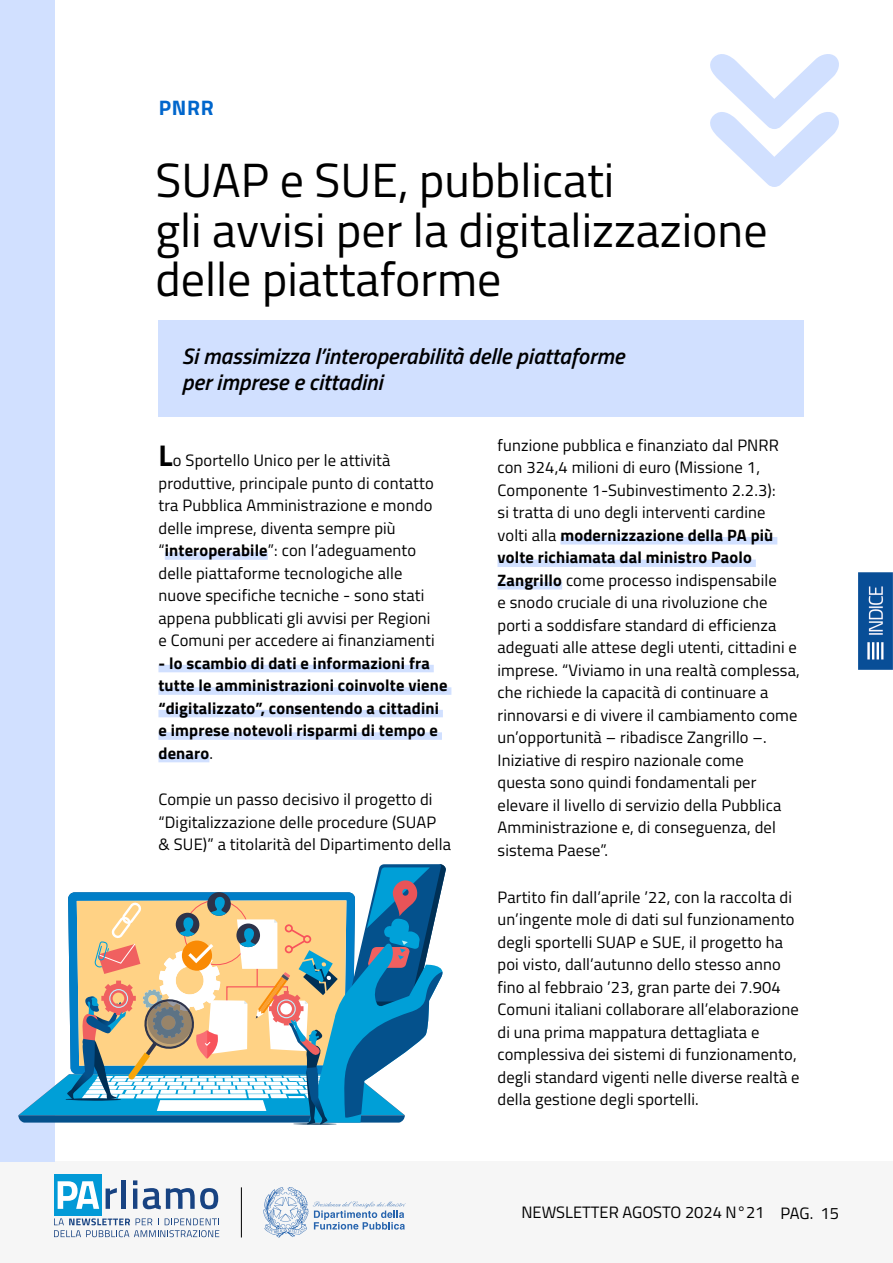
<style>
.page{position:relative;width:893px;height:1263px;background:#fff}
.page>*{position:absolute;margin:0;border:0;box-sizing:border-box;transform-origin:0 0}
.TITOLI_H1{font:48px/49.5px "Titillium Web";color:#000}
.Sottotitolo_H2{font:italic 600 22.5px/25.5px "Titillium Web";color:#000}
.categorie_new{font:700 21px "Titillium Web";color:#06c}
.testo_articoli_lilla{font:16.5px/22.5px "Titillium Web";letter-spacing:.01em;color:#000}
.testo_articoli_lilla-2{font:700 16.5px/22.5px "Titillium Web";letter-spacing:.01em;color:#000}
.s1{font-weight:700;font-size:30px}
.s2{font-weight:700}
.s3{font-weight:400}
</style>
<div class="page">
<div style="left:0;top:1161px;width:893px;height:102px;background:#f6f6f6"></div>
<div style="left:54px;top:1174px;width:48px;height:41px;background:#029ad7"></div>
<svg style="left:106px;top:1188px;width:11px;height:21px"></svg>
<hr style="left:122px;top:1180px;width:4px;height:29px;background:#184382">
<hr style="left:133px;top:1188px;width:4px;height:21px;background:#184382">
<svg style="left:133px;top:1180px;width:4px;height:5px"></svg>
<svg style="left:143px;top:1188px;width:75px;height:21px"></svg>
<svg style="left:58px;top:1181px;width:41px;height:28px"></svg>
<svg style="left:54px;top:1218px;width:165px;height:19px"></svg>
<hr style="left:241px;top:1187px;width:1px;height:50px;background:#000">
<svg style="left:263px;top:1187px;width:142px;height:50px"></svg>
<img style="left:859px;top:573px;width:34px;height:96px">
<div style="left:165px;top:552px;width:103px;height:8px;background:#d1e0ff"></div>
<div style="left:158px;top:665px;width:276px;height:7px;background:#d1e0ff"></div>
<div style="left:158px;top:687px;width:293px;height:8px;background:#d1e0ff"></div>
<div style="left:158px;top:710px;width:285px;height:7px;background:#d1e0ff"></div>
<div style="left:158px;top:732px;width:284px;height:8px;background:#d1e0ff"></div>
<div style="left:158px;top:755px;width:51px;height:7px;background:#d1e0ff"></div>
<div style="left:560px;top:537px;width:217px;height:7px;background:#d1e0ff"></div>
<div style="left:497px;top:559px;width:259px;height:8px;background:#d1e0ff"></div>
<div style="left:497px;top:582px;width:65px;height:7px;background:#d1e0ff"></div>
<div style="left:0;top:0;width:54px;height:1161px;background:#d1e0ff"></div>
<svg style="left:710px;top:54px;width:129px;height:133px"></svg>
<div style="left:158px;top:320px;width:645px;height:96px;background:#d1e0ff"></div>
<svg style="left:18px;top:864px;width:428px;height:261px"></svg>
<h1 class="categorie_new" style="left:159px;top:91px;width:56px">PNRR</h1>
<h1 class="TITOLI_H1" style="left:155px;top:153px;width:614px">SUAP e SUE, pubblicati<br>gli avvisi per la digitalizzazione delle piattaforme</h1>
<h2 class="Sottotitolo_H2" style="left:182px;top:342px;width:444px">Si massimizza l’interoperabilità delle piattaforme per imprese e cittadini</h2>
<p class="testo_articoli_lilla" style="left:158px;top:448px;width:278px"><span class="s1">L</span>o Sportello Unico per le attività produttive, principale punto di contatto tra Pubblica Amministrazione e mondo delle imprese, diventa sempre più “<span class="s2">interoperabile</span>”: con l’adeguamento delle piattaforme tecnologiche alle nuove specifiche tecniche - sono stati appena pubblicati gli avvisi per Regioni e Comuni per accedere ai finanziamenti</p>
<p class="testo_articoli_lilla-2" style="left:158px;top:651px;width:290px">- lo scambio di dati e informazioni fra tutte le amministrazioni coinvolte viene “digitalizzato”, consentendo a cittadini e imprese notevoli risparmi di tempo e denaro<span class="s3">.</span></p>
<p class="testo_articoli_lilla" style="left:158px;top:787px;width:294px">Compie un passo decisivo il progetto di “Digitalizzazione delle procedure (SUAP &amp; SUE)” a titolarità del Dipartimento della</p>
<p class="testo_articoli_lilla" style="left:497px;top:433px;width:304px">funzione pubblica e finanziato dal PNRR con 324,4 milioni di euro (Missione 1, Componente 1-Subinvestimento 2.2.3):<br>si tratta di uno degli interventi cardine volti alla <span class="s2">modernizzazione della PA più volte richiamata dal ministro Paolo Zangrillo</span> come processo indispensabile<br>e snodo cruciale di una rivoluzione che porti a soddisfare standard di efficienza adeguati alle attese degli utenti, cittadini e imprese. “Viviamo in una realtà complessa, che richiede la capacità di continuare a rinnovarsi e di vivere il cambiamento come un’opportunità – ribadisce Zangrillo –.<br>Iniziative di respiro nazionale come<br>questa sono quindi fondamentali per elevare il livello di servizio della Pubblica Amministrazione e, di conseguenza, del sistema Paese”.</p>
<p class="testo_articoli_lilla" style="left:497px;top:885px;width:304px">Partito fin dall’aprile ’22, con la raccolta di un’ingente mole di dati sul funzionamento degli sportelli SUAP e SUE, il progetto ha poi visto, dall’autunno dello stesso anno fino al febbraio ’23, gran parte dei 7.904<br>Comuni italiani collaborare all’elaborazione di una prima mappatura dettagliata e complessiva dei sistemi di funzionamento, degli standard vigenti nelle diverse realtà e della gestione degli sportelli.</p>
<p class="testo_articoli_lilla" style="left:521px;top:1200px;width:319px">NEWSLETTER AGOSTO 2024 N°21 PAG. 15</p>
</div>
